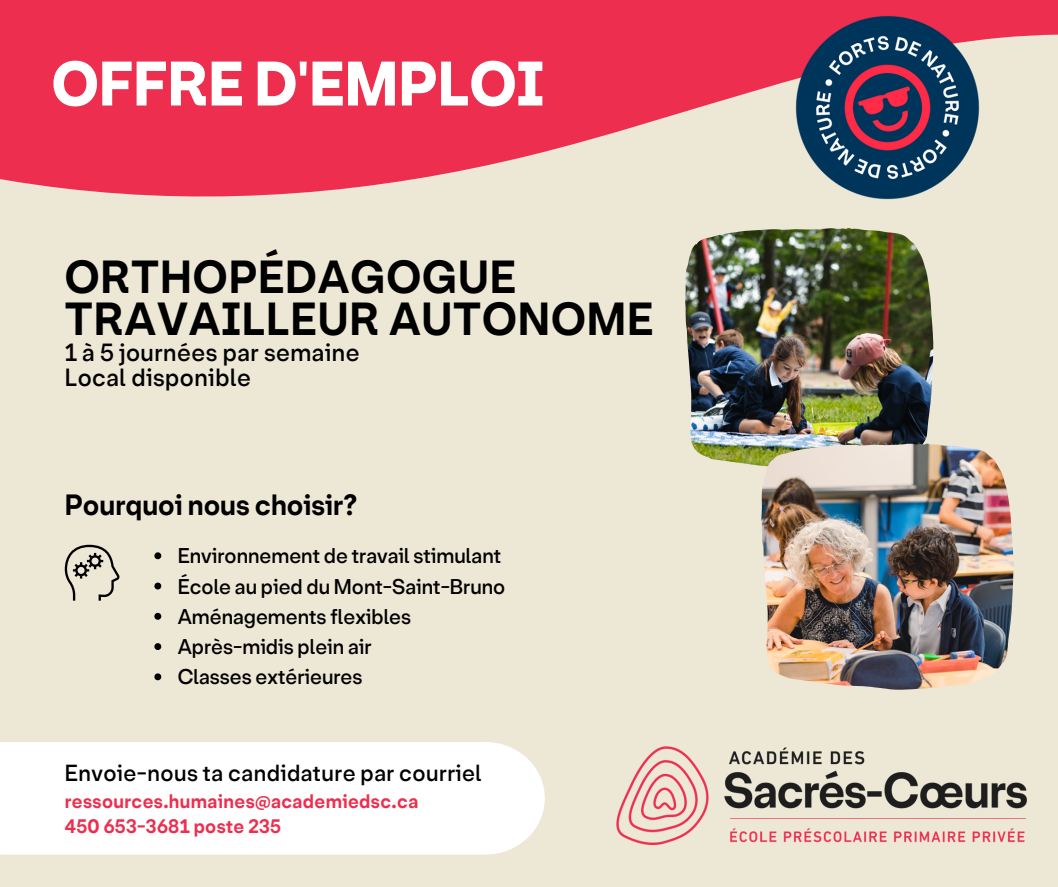
<style>
.page{position:relative;width:1058px;height:887px;background:#fff}
.page>*{position:absolute;margin:0;border:0;box-sizing:border-box;transform-origin:0 0}
.t1{font:900 58.5px "Friends";color:#fff}
.t2{font:800 43.5px/42.8px "Friends";letter-spacing:.02em;color:#000}
.t3{font:800 27.45px "Friends";color:#000}
.t4{font:600 23.55px/24.8px "Friends";letter-spacing:.02em;color:#000}
.t5{font:600 22.05px "Friends";letter-spacing:.02em;color:#000}
.t6{font:600 20.1px "Friends";color:#000}
.t7{font:800 18.3px/25.8px "Friends";letter-spacing:.02em;color:#ed2e4e}
</style>
<div class="page">
<div style="left:0;top:0;width:1058px;height:886px;background:#ede7d6"></div>
<svg style="left:65px;top:544px;width:55px;height:56px"></svg>
<div style="left:0;top:742px;width:545px;height:112px;background:#fff"></div>
<img style="left:617px;top:746px;width:409px;height:98px">
<svg style="left:0;top:0;width:1058px;height:197px;fill:#ed2e4e"></svg>
<img style="left:742px;top:0;width:290px;height:200px">
<svg style="left:154px;top:552px;width:7px;height:7px"></svg>
<svg style="left:154px;top:582px;width:7px;height:7px"></svg>
<svg style="left:154px;top:613px;width:7px;height:6px"></svg>
<svg style="left:154px;top:643px;width:7px;height:7px"></svg>
<svg style="left:154px;top:673px;width:7px;height:7px"></svg>
<img style="left:685px;top:228px;width:248px;height:238px">
<img style="left:761px;top:443px;width:252px;height:246px">
<p class="t1" style="left:52px;top:46px;width:494px">OFFRE D'EMPLOI</p>
<h2 class="t2" style="left:65px;top:256px;width:590px">ORTHOPÉDAGOGUE<br>TRAVAILLEUR AUTONOME</h2>
<p class="t4" style="left:65px;top:341px;width:296px">1 à 5 journées par semaine<br>Local disponible</p>
<p class="t3" style="left:65px;top:487px;width:294px">Pourquoi nous choisir?</p>
<h2 class="t6" style="left:178px;top:543px;width:325px">Environnement de travail stimulant</h2>
<p class="t6" style="left:178px;top:573px;width:329px">École au pied du Mont-Saint-Bruno</p>
<p class="t6" style="left:178px;top:603px;width:235px">Aménagements flexibles</p>
<p class="t6" style="left:178px;top:634px;width:195px">Après-midis plein air</p>
<p class="t6" style="left:178px;top:664px;width:186px">Classes extérieures</p>
<p class="t5" style="left:65px;top:758px;width:418px">Envoie-nous ta candidature par courriel</p>
<p class="t7" style="left:65px;top:788px;width:355px">ressources.humaines@academiedsc.ca<br>450 653-3681 poste 235</p>
</div>
